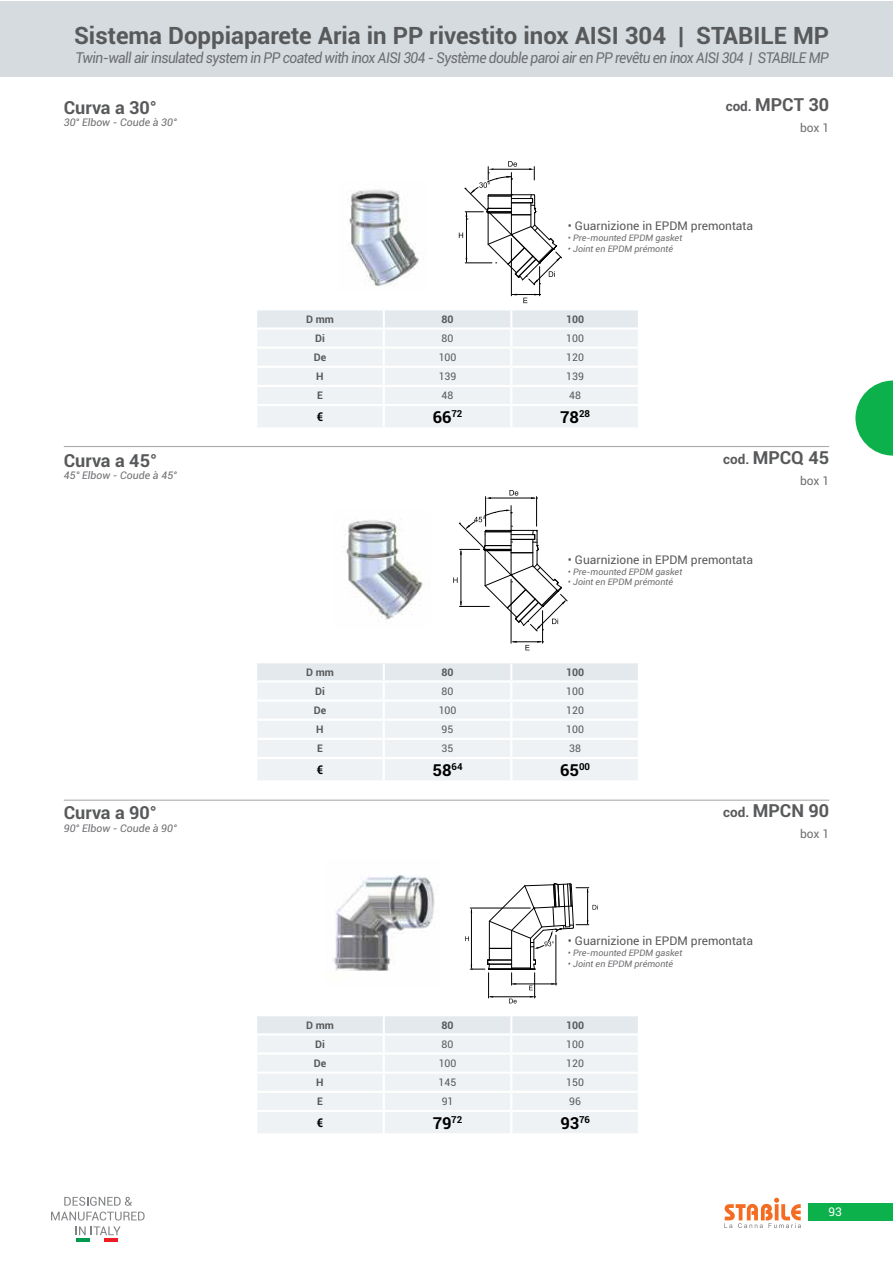
<style>
.page{position:relative;width:893px;height:1263px;background:#fff}
.page>*{position:absolute;margin:0;border:0;box-sizing:border-box;transform-origin:0 0}
.t1{font:700 24px "Roboto";color:#58595b}
.t2{font:700 18px "Roboto";color:#58595b}
.t3{font:700 16.5px "Roboto";color:#000}
.t4{font:italic 15px "Roboto";letter-spacing:-.04em;color:#6d6e71;scale:.92 1}
.t5{font:12px "Roboto";color:#58595b}
.t6{font:12px "Roboto";letter-spacing:-.01em;color:#6d6e71}
.t7{font:700 12px "Roboto";color:#000}
.t8{font:12px "Roboto";color:#fff}
.t9{font:10.5px "Roboto";color:#58595b}
.t10{font:italic 10.5px "Roboto";color:#6d6e71}
.t11{font:700 10.5px "Roboto";color:#58595b}
.t12{font:italic 9px "Roboto";color:#6d6e71}
.s1{font-size:13.5px}
</style>
<div class="page">
<div style="left:0;top:1px;width:892px;height:76px;background:#d5dbde"></div>
<div style="left:808px;top:1203px;width:84px;height:17px;background:#0db14b"></div>
<svg style="left:724px;top:1198px;width:77px;height:30px"></svg>
<svg style="left:51px;top:1197px;width:94px;height:23px"></svg>
<svg style="left:76px;top:1226px;width:45px;height:15px"></svg>
<hr style="left:76px;top:1238px;width:14px;height:3px;background:#009a4e">
<svg style="left:855px;top:381px;width:37px;height:75px"></svg>
<svg style="left:257px;top:310px;width:381px;height:117px"></svg>
<hr style="left:255px;top:404px;width:129px;height:2px;background:#fff">
<hr style="left:384px;top:404px;width:127px;height:2px;background:#fff">
<hr style="left:383px;top:406px;width:2px;height:21px;background:#fff">
<hr style="left:511px;top:404px;width:129px;height:2px;background:#fff">
<hr style="left:510px;top:406px;width:2px;height:21px;background:#fff">
<svg style="left:257px;top:663px;width:381px;height:117px"></svg>
<hr style="left:255px;top:757px;width:129px;height:2px;background:#fff">
<hr style="left:384px;top:757px;width:127px;height:2px;background:#fff">
<hr style="left:383px;top:759px;width:2px;height:21px;background:#fff">
<hr style="left:511px;top:757px;width:129px;height:2px;background:#fff">
<hr style="left:510px;top:759px;width:2px;height:21px;background:#fff">
<svg style="left:257px;top:1016px;width:381px;height:117px"></svg>
<hr style="left:255px;top:1110px;width:129px;height:2px;background:#fff">
<hr style="left:384px;top:1110px;width:127px;height:2px;background:#fff">
<hr style="left:383px;top:1112px;width:2px;height:21px;background:#fff">
<hr style="left:511px;top:1110px;width:129px;height:2px;background:#fff">
<hr style="left:510px;top:1112px;width:2px;height:21px;background:#fff">
<img style="left:349px;top:189px;width:70px;height:98px">
<svg style="left:459px;top:161px;width:103px;height:142px"></svg>
<img style="left:344px;top:520px;width:79px;height:100px">
<hr style="left:511px;top:579px;width:1px;height:64px;background:#000">
<hr style="left:542px;top:611px;width:1px;height:32px;background:#000">
<svg style="left:511px;top:641px;width:33px;height:9px"></svg>
<svg style="left:453px;top:490px;width:114px;height:141px"></svg>
<img style="left:333px;top:875px;width:102px;height:96px">
<svg style="left:465px;top:883px;width:133px;height:120px"></svg>
<hr style="left:489px;top:921px;width:1px;height:39px;background:#000">
<hr style="left:64px;top:446px;width:765px;height:1px;background:#a7a9ac">
<hr style="left:64px;top:800px;width:765px;height:1px;background:#a7a9ac">
<h1 class="t1" style="left:74px;top:21px;width:756px">Sistema Doppiaparete Aria in PP rivestito inox AISI 304 | STABILE MP</h1>
<h3 class="t4" style="left:76px;top:49px;width:820px">Twin-wall air insulated system in PP coated with inox AISI 304 - Système double paroi air en PP revêtu en inox AISI 304 | STABILE MP</h3>
<h2 class="t2" style="left:64px;top:97px;width:95px">Curva a 30°</h2>
<p class="t10" style="left:64px;top:116px;width:115px">30° Elbow - Coude à 30°</p>
<h2 class="t2" style="left:726px;top:95px;width:105px"><span class="s1">cod.</span> MPCT 30</h2>
<h3 class="t6" style="left:800px;top:121px;width:31px">box 1</h3>
<h3 class="t5" style="left:568px;top:219px;width:187px">• Guarnizione in EPDM premontata</h3>
<p class="t12" style="left:568px;top:232px;width:116px">• Pre-mounted EPDM gasket</p>
<p class="t12" style="left:568px;top:243px;width:107px">• Joint en EPDM prémonté</p>
<p class="t11" style="left:306px;top:313px;width:29px">D mm</p>
<p class="t11" style="left:441px;top:313px;width:14px">80</p>
<p class="t11" style="left:566px;top:313px;width:20px">100</p>
<p class="t11" style="left:315px;top:332px;width:11px">Di</p>
<p class="t9" style="left:442px;top:332px;width:13px">80</p>
<p class="t9" style="left:566px;top:332px;width:19px">100</p>
<p class="t11" style="left:314px;top:351px;width:14px">De</p>
<p class="t9" style="left:439px;top:351px;width:19px">100</p>
<p class="t9" style="left:566px;top:351px;width:19px">120</p>
<p class="t11" style="left:316px;top:370px;width:9px">H</p>
<p class="t9" style="left:439px;top:370px;width:19px">139</p>
<p class="t9" style="left:566px;top:370px;width:19px">139</p>
<p class="t11" style="left:317px;top:390px;width:7px">E</p>
<p class="t9" style="left:442px;top:390px;width:13px">48</p>
<p class="t9" style="left:569px;top:390px;width:13px">48</p>
<h3 class="t7" style="left:317px;top:410px;width:8px">€</h3>
<h3 class="t3" style="left:433px;top:408px;width:31px">66<sup>72</sup></h3>
<h3 class="t3" style="left:560px;top:408px;width:31px">78<sup>28</sup></h3>
<h2 class="t2" style="left:64px;top:450px;width:95px">Curva a 45°</h2>
<p class="t10" style="left:64px;top:469px;width:115px">45° Elbow - Coude à 45°</p>
<h2 class="t2" style="left:723px;top:448px;width:107px"><span class="s1">cod.</span> MPCQ 45</h2>
<h3 class="t6" style="left:800px;top:474px;width:31px">box 1</h3>
<h3 class="t5" style="left:568px;top:553px;width:187px">• Guarnizione in EPDM premontata</h3>
<p class="t12" style="left:568px;top:566px;width:116px">• Pre-mounted EPDM gasket</p>
<p class="t12" style="left:568px;top:577px;width:107px">• Joint en EPDM prémonté</p>
<p class="t11" style="left:306px;top:666px;width:29px">D mm</p>
<p class="t11" style="left:441px;top:666px;width:14px">80</p>
<p class="t11" style="left:566px;top:666px;width:20px">100</p>
<p class="t11" style="left:315px;top:685px;width:11px">Di</p>
<p class="t9" style="left:442px;top:685px;width:13px">80</p>
<p class="t9" style="left:566px;top:685px;width:19px">100</p>
<p class="t11" style="left:314px;top:704px;width:14px">De</p>
<p class="t9" style="left:439px;top:704px;width:19px">100</p>
<p class="t9" style="left:566px;top:704px;width:19px">120</p>
<p class="t11" style="left:316px;top:723px;width:9px">H</p>
<p class="t9" style="left:442px;top:723px;width:13px">95</p>
<p class="t9" style="left:566px;top:723px;width:19px">100</p>
<p class="t11" style="left:317px;top:743px;width:7px">E</p>
<p class="t9" style="left:442px;top:743px;width:13px">35</p>
<p class="t9" style="left:569px;top:743px;width:13px">38</p>
<h3 class="t7" style="left:317px;top:763px;width:8px">€</h3>
<h3 class="t3" style="left:432px;top:760px;width:32px">58<sup>64</sup></h3>
<h3 class="t3" style="left:560px;top:760px;width:32px">65<sup>00</sup></h3>
<h2 class="t2" style="left:64px;top:803px;width:95px">Curva a 90°</h2>
<p class="t10" style="left:64px;top:822px;width:115px">90° Elbow - Coude à 90°</p>
<h2 class="t2" style="left:723px;top:800px;width:107px"><span class="s1">cod.</span> MPCN 90</h2>
<h3 class="t6" style="left:800px;top:827px;width:31px">box 1</h3>
<h3 class="t5" style="left:568px;top:934px;width:187px">• Guarnizione in EPDM premontata</h3>
<p class="t12" style="left:568px;top:948px;width:116px">• Pre-mounted EPDM gasket</p>
<p class="t12" style="left:568px;top:958px;width:107px">• Joint en EPDM prémonté</p>
<p class="t11" style="left:306px;top:1019px;width:29px">D mm</p>
<p class="t11" style="left:441px;top:1019px;width:14px">80</p>
<p class="t11" style="left:566px;top:1019px;width:20px">100</p>
<p class="t11" style="left:315px;top:1038px;width:11px">Di</p>
<p class="t9" style="left:442px;top:1038px;width:13px">80</p>
<p class="t9" style="left:566px;top:1038px;width:19px">100</p>
<p class="t11" style="left:314px;top:1057px;width:14px">De</p>
<p class="t9" style="left:439px;top:1057px;width:19px">100</p>
<p class="t9" style="left:566px;top:1057px;width:19px">120</p>
<p class="t11" style="left:316px;top:1076px;width:9px">H</p>
<p class="t9" style="left:439px;top:1076px;width:19px">145</p>
<p class="t9" style="left:566px;top:1076px;width:19px">150</p>
<p class="t11" style="left:317px;top:1095px;width:7px">E</p>
<p class="t9" style="left:442px;top:1095px;width:13px">91</p>
<p class="t9" style="left:569px;top:1095px;width:13px">96</p>
<h3 class="t7" style="left:317px;top:1116px;width:8px">€</h3>
<h3 class="t3" style="left:433px;top:1113px;width:31px">79<sup>72</sup></h3>
<h3 class="t3" style="left:560px;top:1113px;width:31px">93<sup>76</sup></h3>
<h3 class="t8" style="left:828px;top:1205px;width:15px">93</h3>
</div>
